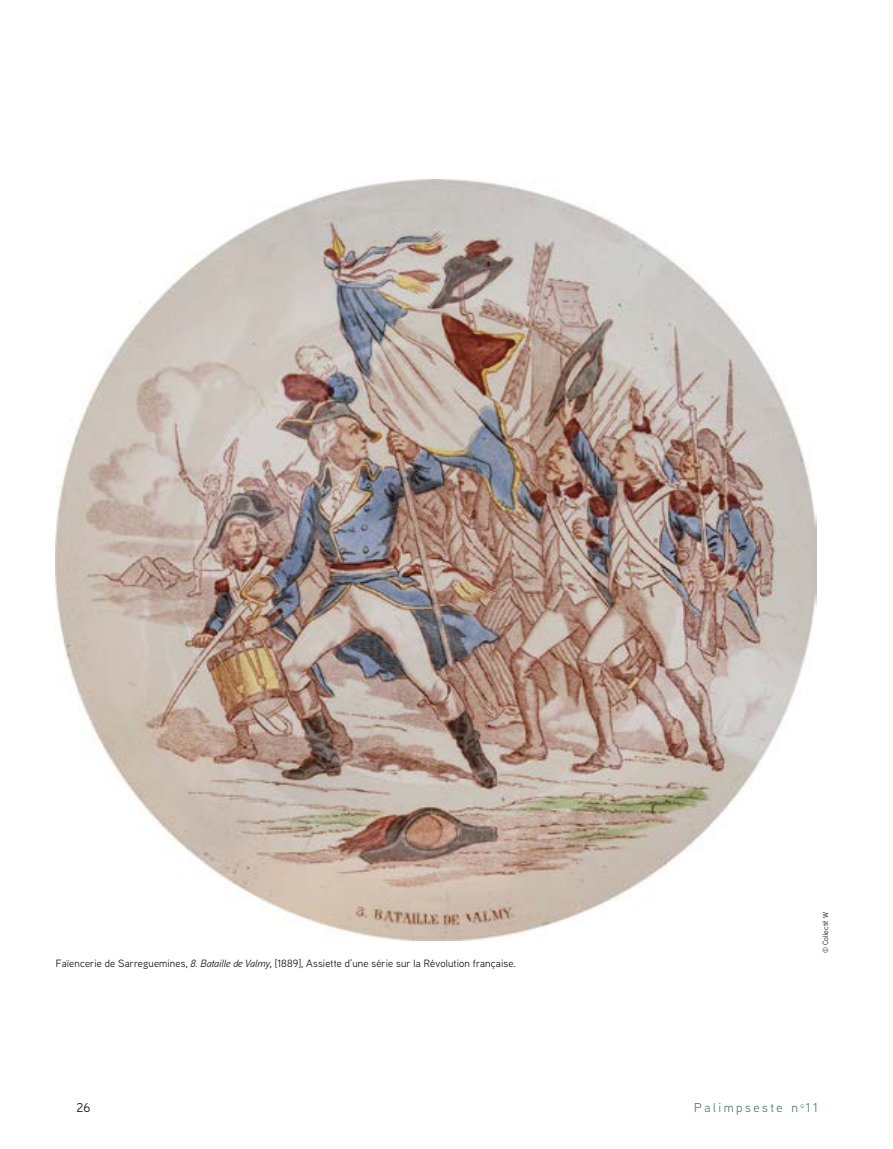
<style>
.page{position:relative;width:893px;height:1149px;background:#fff}
.page>*{position:absolute;margin:0;border:0;box-sizing:border-box;transform-origin:0 0}
.t1{font:12.75px "Aaux Next";letter-spacing:.2em;color:#40746b}
.t2{font:12.75px "Aaux Next";color:#000}
.t3{font:10.5px "Aaux Next";letter-spacing:.015em;color:#000}
.t4{font:7.5px "Aaux Next";color:#000}
.s1{font-style:italic}
</style>
<div class="page">
<img style="left:56px;top:179px;width:760px;height:760px">
<p class="t3" style="left:56px;top:955px;width:461px">Faïencerie de Sarreguemines, <span class="s1">8. Bataille de Valmy</span>, [1889], Assiette d’une série sur la Révolution française.</p>
<p class="t4" style="left:820px;top:952px;width:42px;rotate:-90deg">© Collectif W</p>
<p class="t2" style="left:77px;top:1098px;width:15px">26</p>
<p class="t1" style="left:694px;top:1098px;width:125px">Palimpseste n <sup>o</sup>11</p>
</div>
